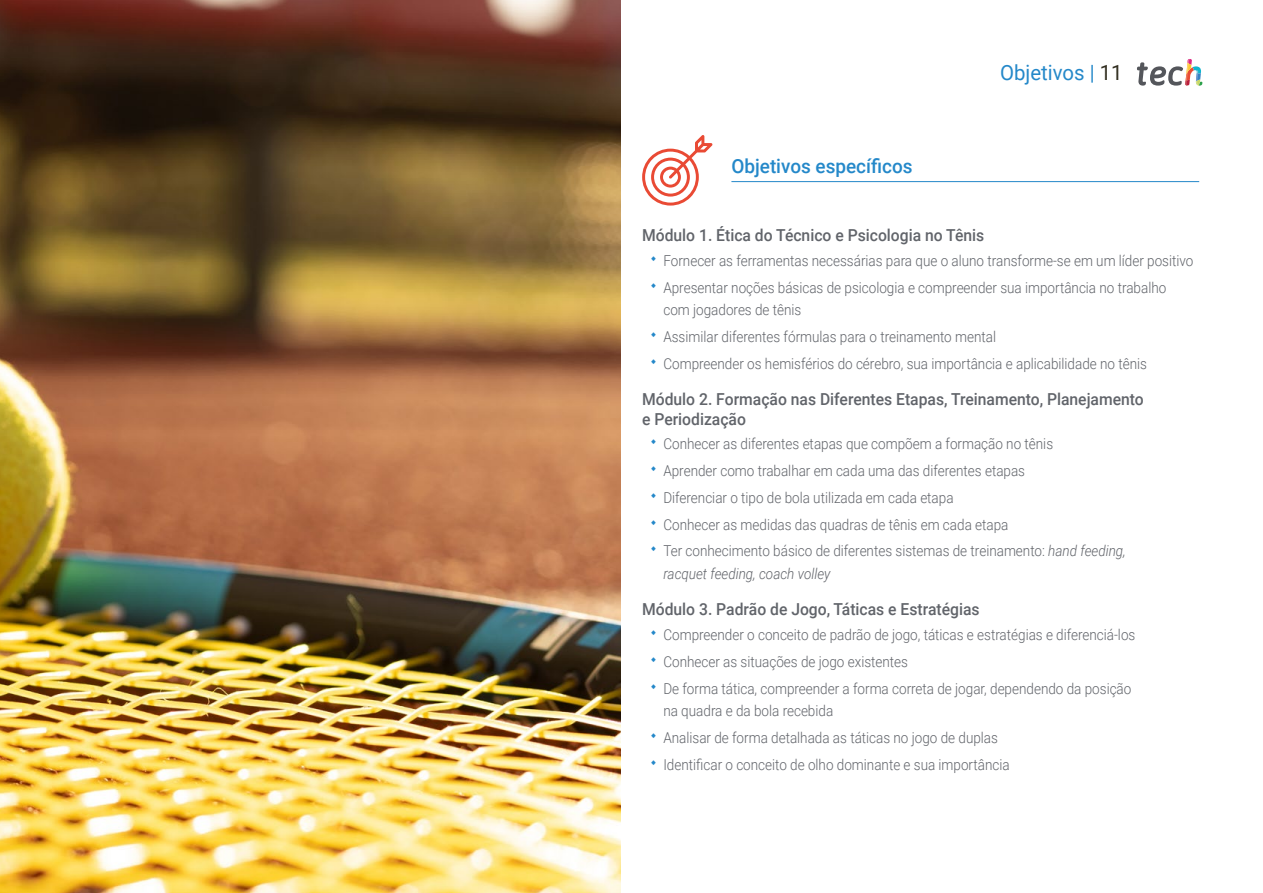
<style>
.page{position:relative;width:1263px;height:893px;background:#fff}
.page>*{position:absolute;margin:0;border:0;box-sizing:border-box;transform-origin:0 0}
.t1{font:21px "Roboto";color:#2488c9}
.t2{font:500 19.5px "Roboto";color:#2488c9}
.t3{font:500 16.5px/19.5px "Roboto";color:#61646a;scale:.95 1}
.t4{font:300 15px/26.7px "Roboto";color:#61646a;scale:.9 1}
.t5{font:italic 300 15px "Roboto";color:#61646a;scale:.9 1}
.s1{color:#312e20}
.s2{font-style:italic}
</style>
<div class="page">
<svg style="left:1137px;top:59px;width:65px;height:27px"></svg>
<img style="left:0;top:0;width:621px;height:893px">
<hr style="left:731px;top:181px;width:468px;height:1px;background:#2488c9">
<svg style="left:642px;top:135px;width:70px;height:71px"></svg>
<h2 class="t2" style="left:731px;top:153px;width:183px">Objetivos específicos</h2>
<h1 class="t1" style="left:1000px;top:57px;width:124px">Objetivos | <span class="s1">11</span></h1>
<p class="t3" style="left:642px;top:225px;width:362px">Módulo 1. Ética do Técnico e Psicologia no Tênis</p>
<p class="t4" style="left:663px;top:247px;width:590px">Fornecer as ferramentas necessárias para que o aluno transforme-se em um líder positivo<br>Apresentar noções básicas de psicologia e compreender sua importância no trabalho</p>
<p class="t4" style="left:663px;top:296px;width:539px">com jogadores de tênis<br>Assimilar diferentes fórmulas para o treinamento mental<br>Compreender os hemisférios do cérebro, sua importância e aplicabilidade no tênis</p>
<p class="t3" style="left:642px;top:389px;width:529px">Módulo 2. Formação nas Diferentes Etapas, Treinamento, Planejamento e Periodização</p>
<p class="t4" style="left:663px;top:430px;width:515px">Conhecer as diferentes etapas que compõem a formação no tênis<br>Aprender como trabalhar em cada uma das diferentes etapas<br>Diferenciar o tipo de bola utilizada em cada etapa<br>Conhecer as medidas das quadras de tênis em cada etapa<br>Ter conhecimento básico de diferentes sistemas de treinamento: <span class="s2">hand feeding,</span></p>
<p class="t5" style="left:663px;top:563px;width:187px">racquet feeding, coach volley</p>
<p class="t3" style="left:642px;top:599px;width:357px">Módulo 3. Padrão de Jogo, Táticas e Estratégias</p>
<p class="t4" style="left:663px;top:621px;width:526px">Compreender o conceito de padrão de jogo, táticas e estratégias e diferenciá-los<br>Conhecer as situações de jogo existentes<br>De forma tática, compreender a forma correta de jogar, dependendo da posição</p>
<p class="t4" style="left:663px;top:697px;width:386px">na quadra e da bola recebida<br>Analisar de forma detalhada as táticas no jogo de duplas<br>Identificar o conceito de olho dominante e sua importância</p>
</div>
